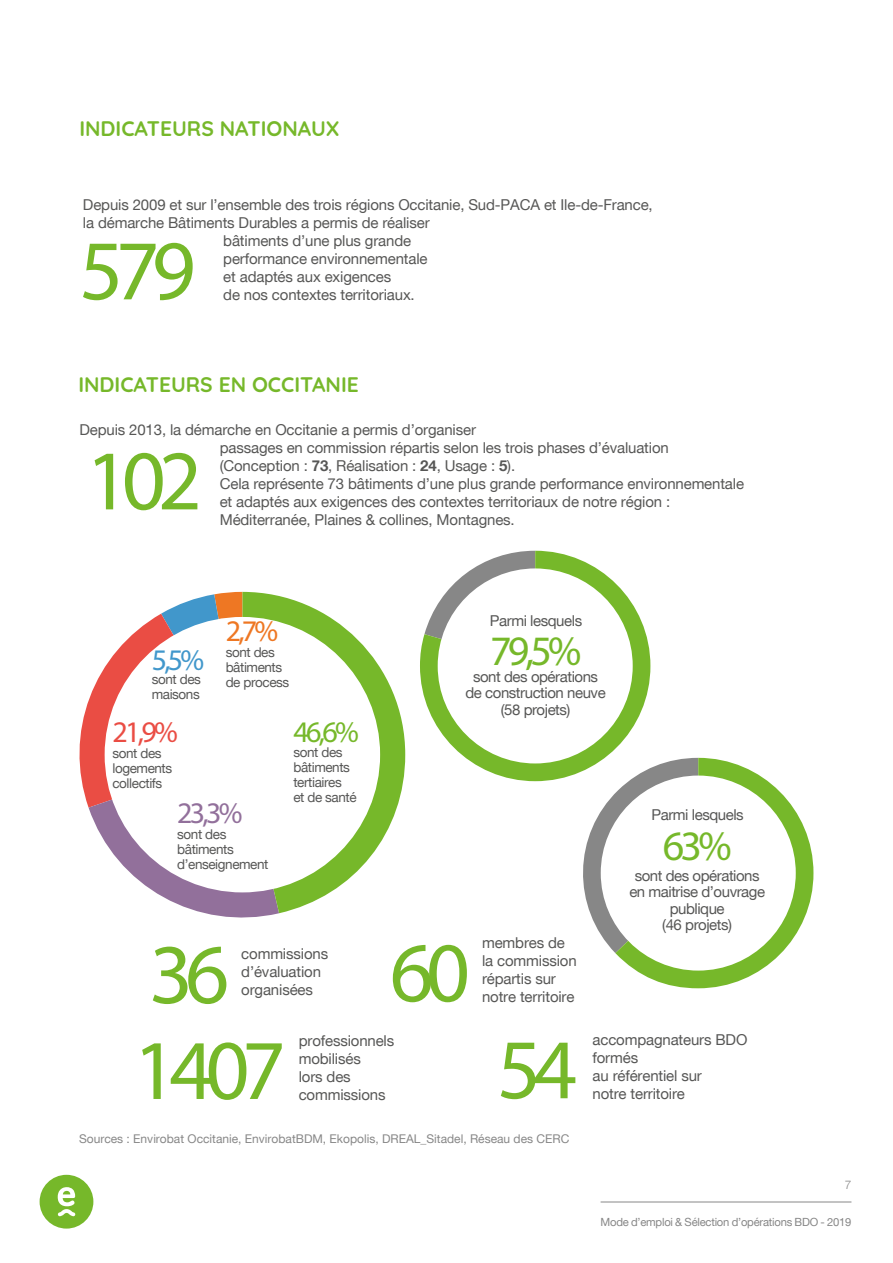
<style>
.page{position:relative;width:893px;height:1263px;background:#fff}
.page>*{position:absolute;margin:0;border:0;box-sizing:border-box;transform-origin:0 0}
.t1{font:85.5px "Myriad Pro";letter-spacing:-.09em;color:#76b82a}
.t2{font:42px "Myriad Pro";color:#76b82a}
.t3{font:30px "Myriad Pro";color:#76b82a}
.t4{font:30px "Myriad Pro";color:#92709b}
.t5{font:30px "Myriad Pro";color:#ea4d44}
.t6{font:30px "Myriad Pro";color:#4197cb}
.t7{font:30px "Myriad Pro";color:#ee7723}
.t8{font:700 21px "Quicksand";color:#76b82a}
.t9{font:15px/18px "Helvetica Neue";letter-spacing:-.01em;color:#575756}
.t10{font:15px/16.5px "Helvetica Neue";letter-spacing:-.03em;color:#575756;text-align:center}
.t11{font:13.5px/15px "Helvetica Neue";letter-spacing:-.03em;color:#575756}
.t12{font:12px "Helvetica Neue";color:#878787}
.t13{font:300 12px "Helvetica Neue";color:#878787}
.t14{font:11.25px "Helvetica Neue";letter-spacing:-.02em;color:#878787}
.s1{font-weight:700}
</style>
<div class="page">
<hr style="left:601px;top:1201px;width:250px;height:1px;background:#878787">
<svg style="left:40px;top:1175px;width:53px;height:53px"></svg>
<svg style="left:583px;top:793px;width:32px;height:160px"></svg>
<svg style="left:615px;top:758px;width:198px;height:230px"></svg>
<div style="left:601px;top:775px;width:195px;height:195px;background:#fff;border-radius:50%"></div>
<svg style="left:420px;top:551px;width:230px;height:230px"></svg>
<div style="left:438px;top:568px;width:195px;height:195px;background:#fff;border-radius:50%"></div>
<svg style="left:79px;top:592px;width:200px;height:326px"></svg>
<svg style="left:242px;top:592px;width:163px;height:321px"></svg>
<div style="left:105px;top:617px;width:275px;height:275px;background:#fff;border-radius:50%"></div>
<h3 class="t8" style="left:79px;top:112px;width:261px">INDICATEURS NATIONAUX</h3>
<p class="t9" style="left:83px;top:196px;width:571px">Depuis 2009 et sur l’ensemble des trois régions Occitanie, Sud-PACA et Ile-de-France,</p>
<p class="t9" style="left:83px;top:214px;width:348px">la démarche Bâtiments Durables a permis de réaliser</p>
<p class="t9" style="left:223px;top:232px;width:189px">bâtiments d’une plus grande</p>
<p class="t9" style="left:223px;top:250px;width:206px">performance environnementale</p>
<p class="t9" style="left:223px;top:268px;width:169px">et adaptés aux exigences</p>
<h1 class="t1" style="left:79px;top:218px;width:118px">579</h1>
<p class="t9" style="left:223px;top:286px;width:193px">de nos contextes territoriaux.</p>
<h3 class="t8" style="left:78px;top:367px;width:282px">INDICATEURS EN OCCITANIE</h3>
<p class="t9" style="left:220px;top:421px;width:526px;text-indent:-140px">Depuis 2013, la démarche en Occitanie a permis d’organiser<br>passages en commission répartis selon les trois phases d’évaluation (Conception : <span class="s1">73</span>, Réalisation : <span class="s1">24</span>, Usage : <span class="s1">5</span>).<br>Cela représente 73 bâtiments d’une plus grande performance environnementale et adaptés aux exigences des contextes territoriaux de notre région :</p>
<h1 class="t1" style="left:86px;top:428px;width:118px">102</h1>
<p class="t9" style="left:220px;top:511px;width:296px">Méditerranée, Plaines &amp; collines, Montagnes.</p>
<h3 class="t7" style="left:226px;top:613px;width:54px">2,7%</h3>
<h3 class="t6" style="left:152px;top:641px;width:54px">5,5%</h3>
<p class="t11" style="left:226px;top:645px;width:65px">sont des bâtiments de process</p>
<p class="t11" style="left:152px;top:673px;width:51px">sont des maisons</p>
<h3 class="t5" style="left:112px;top:713px;width:67px">21,9%</h3>
<p class="t11" style="left:112px;top:747px;width:61px">sont des logements collectifs</p>
<h3 class="t4" style="left:177px;top:794px;width:67px">23,3%</h3>
<p class="t11" style="left:177px;top:827px;width:93px">sont des bâtiments d’enseignement</p>
<h3 class="t3" style="left:293px;top:713px;width:67px">46,6%</h3>
<p class="t11" style="left:293px;top:746px;width:65px">sont des bâtiments tertiaires<br>et de santé</p>
<h1 class="t1" style="left:149px;top:922px;width:82px">36</h1>
<p class="t9" style="left:241px;top:945px;width:88px">commissions d’évaluation</p>
<p class="t9" style="left:241px;top:981px;width:73px">organisées</p>
<p class="t10" style="left:490px;top:613px;width:94px">Parmi lesquels</p>
<h2 class="t2" style="left:490px;top:625px;width:93px">79,5%</h2>
<p class="t10" style="left:465px;top:669px;width:142px">sont des opérations de construction neuve (58 projets)</p>
<h1 class="t1" style="left:390px;top:920px;width:82px">60</h1>
<p class="t9" style="left:482px;top:934px;width:96px">membres de la commission répartis sur</p>
<p class="t9" style="left:482px;top:988px;width:94px">notre territoire</p>
<p class="t10" style="left:651px;top:807px;width:94px">Parmi lesquels</p>
<h2 class="t2" style="left:663px;top:820px;width:70px">63%</h2>
<p class="t10" style="left:629px;top:868px;width:137px">sont des opérations en maitrise d’ouvrage publique<br>(46 projets)</p>
<h1 class="t1" style="left:133px;top:1017px;width:154px">1407</h1>
<p class="t9" style="left:299px;top:1032px;width:97px">professionnels mobilisés<br>lors des commissions</p>
<p class="t9" style="left:593px;top:1031px;width:156px">accompagnateurs BDO formés<br>au référentiel sur</p>
<h1 class="t1" style="left:497px;top:1017px;width:82px">54</h1>
<p class="t9" style="left:593px;top:1085px;width:94px">notre territoire</p>
<p class="t12" style="left:79px;top:1133px;width:492px">Sources : Envirobat Occitanie, EnvirobatBDM, Ekopolis, DREAL_Sitadel, Réseau des CERC</p>
<p class="t13" style="left:845px;top:1175px;width:8px">7</p>
<p class="t14" style="left:601px;top:1217px;width:252px">Mode d’emploi &amp; Sélection d’opérations BDO - 2019</p>
</div>
